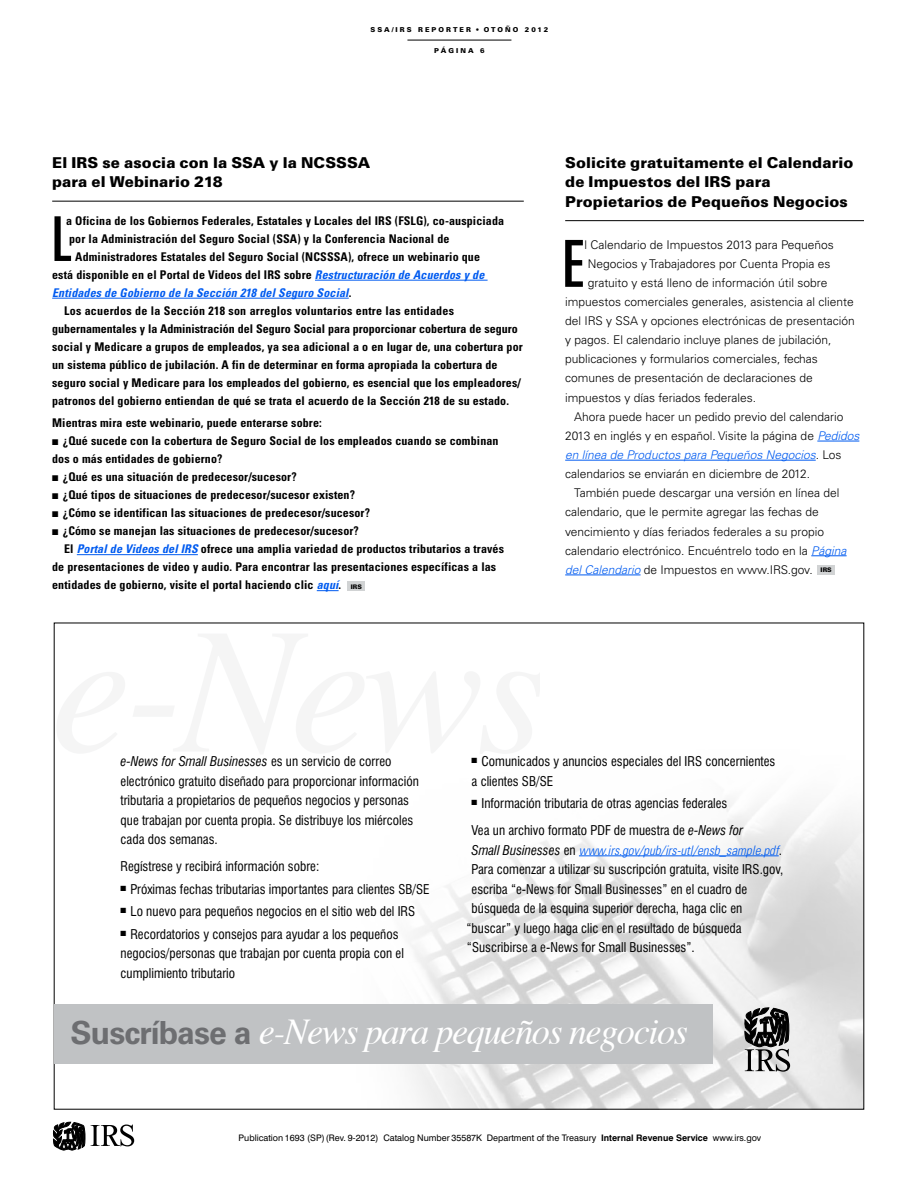
<style>
.page{position:relative;width:918px;height:1188px;background:#fff}
.page>*{position:absolute;margin:0;border:0;box-sizing:border-box;transform-origin:0 0}
.t1{font:ultra-condensed 64.95px "Univers";color:#000}
.t2{font:ultra-condensed 61.8px "Univers";color:#000}
.t3{font:italic 36.3px "Times";letter-spacing:-.04em;color:#fff}
.t4{font:700 31.8px "Univers";letter-spacing:-.03em;color:#6d6e71}
.t5{font:900 15px/19.5px "Univers";letter-spacing:.005em;color:#000}
.t6{font:condensed 13.2px/19.5px "Swiss 721 BT";color:#000}
.t7{font:italic 300 condensed 13.2px "Univers";color:#005bf0}
.t8{font:700 condensed 12px/18px "Univers";letter-spacing:.01em;color:#000}
.t9{font:300 12px "Univers";color:#000}
.t10{font:italic 700 condensed 12px "Univers";letter-spacing:.01em;color:#005bf0}
.t11{font:italic 300 12px "Univers";color:#005bf0}
.t12{font:9px "Swiss 721 BT";color:#000}
.t13{font:900 6.75px "Univers";letter-spacing:.3em;color:#000}
.t14{font:900 6.3px "Univers";letter-spacing:-.005em;color:#000}
.s1{font-size:14.25px;color:#fff}
.s2{font-style:italic;color:#005bf0}
.s3{font-style:normal;color:#000}
.s4{font-style:italic}
.s5{font-family:"Univers";font-weight:300;font-stretch:normal;font-size:10.2px;color:#fff}
.s6{font-family:"Swiss 721 BT";font-weight:400;color:#000}
.s7{font-family:"Swiss 721 BT";font-weight:400;font-style:normal;color:#000}
.s8{font-weight:700}
</style>
<div class="page">
<hr style="left:407px;top:40px;width:104px;height:1px;background:#000">
<hr style="left:52px;top:201px;width:472px;height:1px;background:#000">
<hr style="left:315px;top:280px;width:173px;height:1px;background:#005bf0">
<hr style="left:52px;top:298px;width:297px;height:1px;background:#005bf0">
<hr style="left:77px;top:554px;width:121px;height:1px;background:#005bf0">
<svg style="left:317px;top:590px;width:22px;height:1px"></svg>
<hr style="left:565px;top:220px;width:299px;height:1px;background:#000">
<hr style="left:817px;top:441px;width:42px;height:1px;background:#005bf0">
<hr style="left:565px;top:460px;width:251px;height:1px;background:#005bf0">
<hr style="left:811px;top:555px;width:36px;height:1px;background:#005bf0">
<hr style="left:565px;top:575px;width:76px;height:1px;background:#005bf0">
<img style="left:254px;top:800px;width:608px;height:307px">
<div style="left:54px;top:1005px;width:659px;height:59px;background:#c0c2c4"></div>
<svg style="left:745px;top:1007px;width:45px;height:65px;background:#6d6d6d"></svg>
<hr style="left:579px;top:856px;width:200px;height:1px;background:#005bf0">
<div style="left:347px;top:581px;width:18px;height:10px;background:#d1d3d4"></div>
<div style="left:817px;top:565px;width:18px;height:10px;background:#d1d3d4"></div>
<svg style="left:53px;top:1122px;width:32px;height:28px"></svg>
<svg style="left:91px;top:1125px;width:43px;height:21px"></svg>
<p class="t13" style="left:370px;top:26px;width:180px">SSA/IRS REPORTER • OTOÑO 2012</p>
<p class="t13" style="left:434px;top:47px;width:52px">PÁGINA 6</p>
<h1 class="t5" style="left:52px;top:153px;width:320px">El IRS se asocia con la SSA y la NCSSSA para el Webinario 218<span class="s1">,</span></h1>
<p class="t2" style="left:52px;top:204px;width:21px">L</p>
<p class="t8" style="left:66px;top:212px;width:440px">a Oficina de los Gobiernos Federales, Estatales y Locales del IRS (FSLG), co-auspiciada</p>
<p class="t8" style="left:69px;top:230px;width:382px">por la Administración del Seguro Social (SSA) y la Conferencia Nacional de</p>
<p class="t8" style="left:75px;top:248px;width:406px">Administradores Estatales del Seguro Social (NCSSSA), ofrece un webinario que</p>
<p class="t8" style="left:52px;top:266px;width:434px">está disponible en el Portal de Videos del IRS sobre <span class="s2">Restructuración de Acuerdos y de</span></p>
<p class="t10" style="left:52px;top:285px;width:301px">Entidades de Gobierno de la Sección 218 del Seguro Social<span class="s3">.</span></p>
<p class="t8" style="left:64px;top:302px;width:391px">Los acuerdos de la Sección 218 son arreglos voluntarios entre las entidades</p>
<p class="t8" style="left:52px;top:320px;width:467px">gubernamentales y la Administración del Seguro Social para proporcionar cobertura de seguro</p>
<p class="t8" style="left:52px;top:338px;width:472px">social y Medicare a grupos de empleados, ya sea adicional a o en lugar de, una cobertura por</p>
<p class="t8" style="left:52px;top:356px;width:447px">un sistema público de jubilación. A fin de determinar en forma apropiada la cobertura de</p>
<p class="t8" style="left:52px;top:374px;width:470px">seguro social y Medicare para los empleados del gobierno, es esencial que los empleadores/</p>
<p class="t8" style="left:52px;top:392px;width:458px">patronos del gobierno entiendan de qué se trata el acuerdo de la Sección 218 de su estado.</p>
<p class="t8" style="left:52px;top:414px;width:271px">Mientras mira este webinario, puede enterarse sobre:</p>
<p class="t8" style="left:52px;top:432px;width:448px">■ ¿Qué sucede con la cobertura de Seguro Social de los empleados cuando se combinan dos o más entidades de gobierno?</p>
<p class="t8" style="left:52px;top:468px;width:246px">■ ¿Qué es una situación de predecesor/sucesor?</p>
<p class="t8" style="left:52px;top:486px;width:304px">■ ¿Qué tipos de situaciones de predecesor/sucesor existen?</p>
<p class="t8" style="left:52px;top:504px;width:319px">■ ¿Cómo se identifican las situaciones de predecesor/sucesor?</p>
<p class="t8" style="left:52px;top:522px;width:308px">■ ¿Cómo se manejan las situaciones de predecesor/sucesor?</p>
<p class="t8" style="left:64px;top:540px;width:441px">El <span class="s2">Portal de Videos del IRS</span> ofrece una amplia variedad de productos tributarios a través</p>
<p class="t8" style="left:52px;top:558px;width:446px">de presentaciones de video y audio. Para encontrar las presentaciones específicas a las</p>
<p class="t8" style="left:52px;top:576px;width:291px">entidades de gobierno, visite el portal haciendo clic <span class="s2">aquí</span>.</p>
<p class="t14" style="left:351px;top:583px;width:13px">IRS</p>
<h1 class="t5" style="left:565px;top:153px;width:290px">Solicite gratuitamente el Calendario de Impuestos del IRS para<br>Propietarios de Pequeños Negocios<span class="s1">,</span></h1>
<p class="t1" style="left:563px;top:227px;width:22px">E</p>
<p class="t9" style="left:585px;top:237px;width:251px">l Calendario de Impuestos 2013 para Pequeños</p>
<p class="t9" style="left:588px;top:256px;width:244px">Negocios y Trabajadores por Cuenta Propia es</p>
<p class="t9" style="left:588px;top:275px;width:241px">gratuito y está lleno de información útil sobre</p>
<p class="t9" style="left:565px;top:294px;width:290px">impuestos comerciales generales, asistencia al cliente</p>
<p class="t9" style="left:565px;top:314px;width:291px">del IRS y SSA y opciones electrónicas de presentación</p>
<p class="t9" style="left:565px;top:333px;width:268px">y pagos. El calendario incluye planes de jubilación,</p>
<p class="t9" style="left:565px;top:352px;width:254px">publicaciones y formularios comerciales, fechas</p>
<p class="t9" style="left:565px;top:371px;width:249px">comunes de presentación de declaraciones de</p>
<p class="t9" style="left:565px;top:390px;width:193px">impuestos y días feriados federales.</p>
<p class="t9" style="left:574px;top:409px;width:271px">Ahora puede hacer un pedido previo del calendario</p>
<p class="t9" style="left:565px;top:428px;width:296px">2013 en inglés y en español. Visite la página de <span class="s2">Pedidos</span></p>
<p class="t11" style="left:565px;top:448px;width:278px">en línea de Productos para Pequeños Negocios<span class="s3">. Los</span></p>
<p class="t9" style="left:565px;top:467px;width:247px">calendarios se enviarán en diciembre de 2012.</p>
<p class="t9" style="left:574px;top:486px;width:267px">También puede descargar una versión en línea del</p>
<p class="t9" style="left:565px;top:505px;width:255px">calendario, que le permite agregar las fechas de</p>
<p class="t9" style="left:565px;top:524px;width:260px">vencimiento y días feriados federales a su propio</p>
<p class="t9" style="left:565px;top:543px;width:283px">calendario electrónico. Encuéntrelo todo en la <span class="s2">Página</span></p>
<p class="t9" style="left:565px;top:562px;width:249px"><span class="s2">del Calendario</span> de Impuestos en www.IRS.gov.</p>
<p class="t14" style="left:821px;top:566px;width:13px">IRS</p>
<p class="t6" style="left:121px;top:751px;width:300px"><span class="s4">e-News for Small Businesses</span> es un servicio de correo electrónico gratuito diseñado para proporcionar información tributaria a propietarios de pequeños negocios y personas que trabajan por cuenta propia. Se distribuye los miércoles cada dos semanas.</p>
<p class="t6" style="left:121px;top:856px;width:200px">Regístrese y recibirá información sobre:</p>
<p class="t6" style="left:121px;top:879px;width:313px">■ Próximas fechas tributarias importantes para clientes SB/SE<span class="s5">,</span></p>
<p class="t6" style="left:121px;top:901px;width:299px">■ Lo nuevo para pequeños negocios en el sitio web del IRS<span class="s5">,</span></p>
<p class="t6" style="left:121px;top:924px;width:285px">■ Recordatorios y consejos para ayudar a los pequeños negocios/personas que trabajan por cuenta propia con el cumplimiento tributario<span class="s5">,</span></p>
<p class="t6" style="left:472px;top:751px;width:305px">■ Comunicados y anuncios especiales del IRS concernientes a clientes SB/SE <span class="s5">,</span></p>
<p class="t6" style="left:472px;top:790px;width:273px;line-height:27px">■ Información tributaria de otras agencias federales<span class="s5">,<br></span>Vea un archivo formato PDF de muestra de <span class="s4">e-News for</span></p>
<p class="t7" style="left:472px;top:842px;width:312px"><span class="s6">Small Businesses</span> <span class="s7">en</span> www.irs.gov/pub/irs-utl/ensb_sample.pdf<span class="s7">.</span></p>
<p class="t6" style="left:472px;top:859px;width:313px">Para comenzar a utilizar su suscripción gratuita, visite IRS.gov,</p>
<p class="t6" style="left:472px;top:879px;width:277px">escriba “e-News for Small Businesses” en el cuadro de</p>
<p class="t6" style="left:472px;top:898px;width:272px">búsqueda de la esquina superior derecha, haga clic en</p>
<p class="t6" style="left:466px;top:918px;width:277px">“buscar” y luego haga clic en el resultado de búsqueda</p>
<p class="t6" style="left:467px;top:938px;width:229px">“Suscribirse a e-News for Small Businesses”.</p>
<h1 class="t4" style="left:71px;top:1014px;width:182px">Suscríbase a</h1>
<p class="t3" style="left:259px;top:1000px;width:431px">e-News para pequeños negocios</p>
<p class="t12" style="left:238px;top:1133px;width:524px">Publication 1693 (SP) (Rev. 9-2012) Catalog Number 35587K Department of the Treasury <span class="s8">Internal Revenue Service</span> www.irs.gov</p>
</div>
